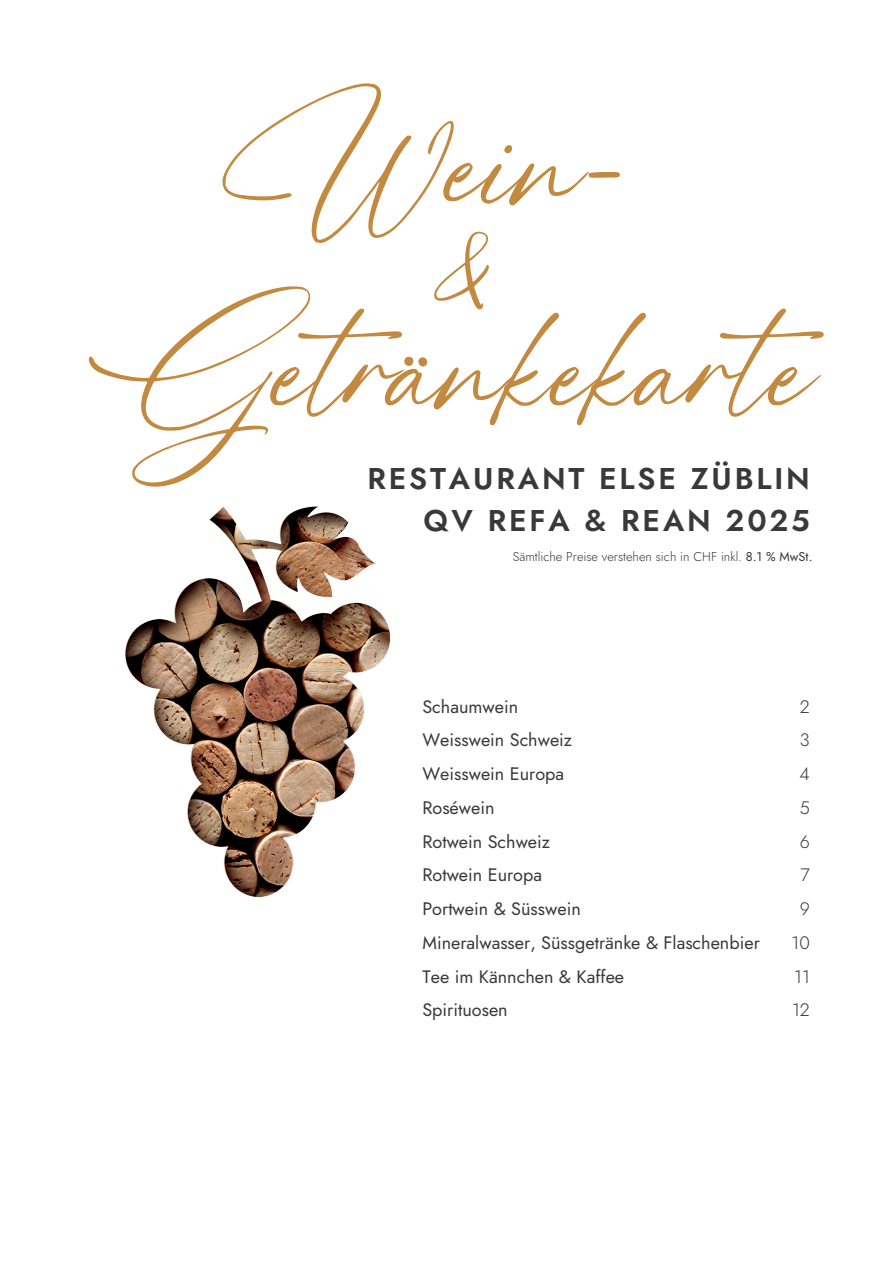
<style>
.page{position:relative;width:894px;height:1264px;background:#fff}
.page>*{position:absolute;margin:0;border:0;box-sizing:border-box;transform-origin:0 0}
.t1{font:200.55px/204px "High Spirited";color:#c2893f;text-align:center}
.t2{font:153.15px "High Spirited";color:#c2893f}
.t3{font:600 30px/41.7px "Jost";letter-spacing:.095em;color:#393939;text-align:right}
.t4{font:18px/33.8px "Jost";color:#393939}
.t5{font:300 18px/33.8px "Jost";color:#393939;text-align:center}
.t6{font:300 12.75px "Jost";color:#393939}
.s1{font-weight:400}
</style>
<div class="page">
<img style="left:124px;top:506px;width:267px;height:392px">
<h1 class="t1" style="left:84px;top:51px;width:729px">Wein-<br>Getränkekarte</h1>
<p class="t2" style="left:431px;top:186px;width:65px">&amp;</p>
<p class="t3" style="left:367px;top:458px;width:444px">RESTAURANT ELSE ZÜBLIN<br>QV REFA &amp; REAN 2025</p>
<h2 class="t6" style="left:512px;top:547px;width:301px">Sämtliche Preise verstehen sich in CHF inkl. <span class="s1">8.1 % MwSt.</span></h2>
<p class="t4" style="left:422px;top:689px;width:339px">Schaumwein<br>Weisswein Schweiz<br>Weisswein Europa<br>Roséwein<br>Rotwein Schweiz<br>Rotwein Europa<br>Portwein &amp; Süsswein<br>Mineralwasser, Süssgetränke &amp; Flaschenbier<br>Tee im Kännchen &amp; Kaffee<br>Spirituosen</p>
<h3 class="t5" style="left:791px;top:689px;width:20px">2<br>3<br>4<br>5<br>6<br>7<br>9<br>10<br>11<br>12</h3>
</div>
